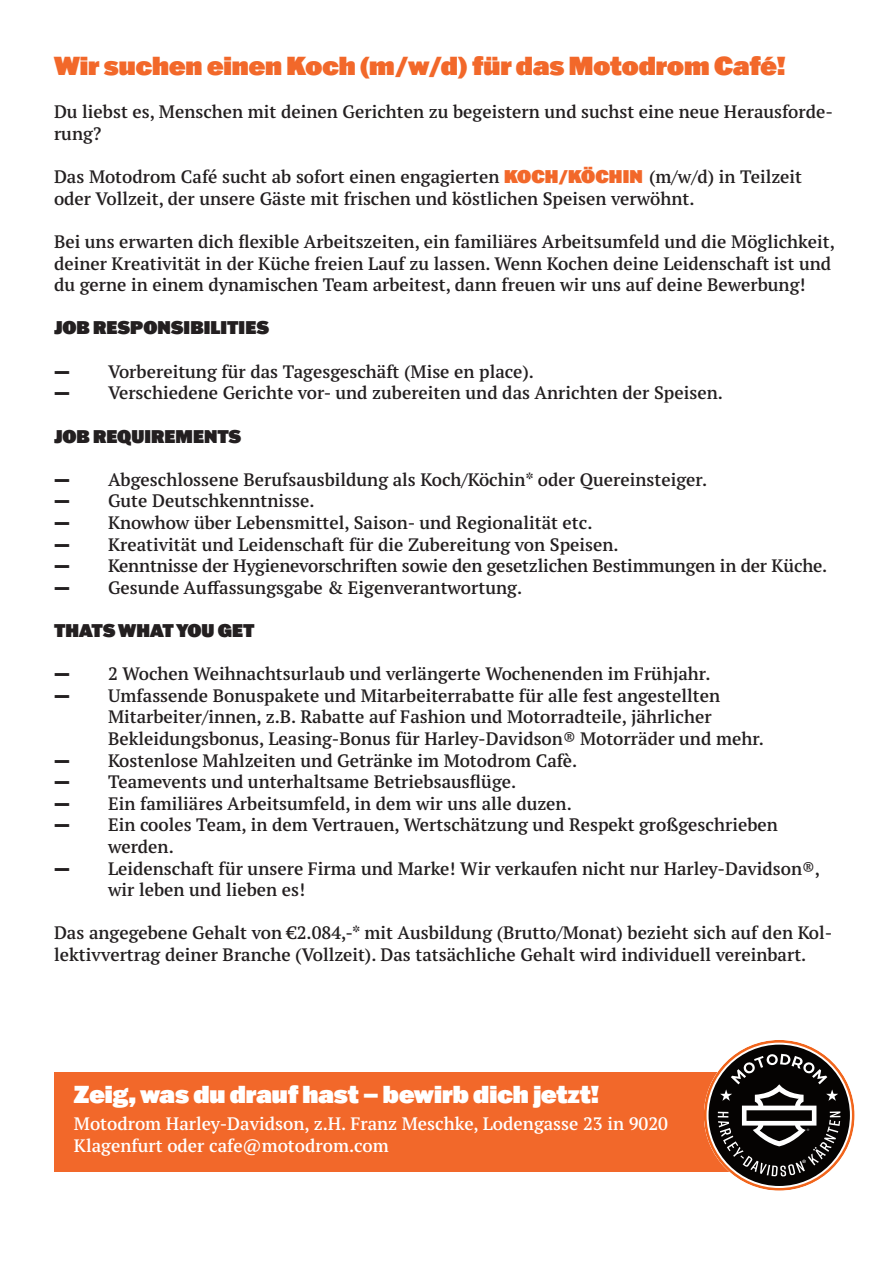
<style>
.page{position:relative;width:893px;height:1263px;background:#fff}
.page>*{position:absolute;margin:0;border:0;box-sizing:border-box;transform-origin:0 0}
.t1{font:900 25.5px "Franklin Gothic ATF";color:#f2682a}
.t2{font:900 24px "Franklin Gothic ATF";color:#fff}
.t3{font:600 18px/21.6px "PT Serif Pro";color:#231f20}
.t4{font:600 18px/21.6px "PT Serif Pro";color:#fff}
.t5{font:900 18px "Franklin Gothic ATF";color:#231f20}
.s1{font-family:"Franklin Gothic ATF";font-weight:900;color:#f2682a}
.s2{font-family:"Franklin Gothic ATF";font-weight:900}
</style>
<div class="page">
<div style="left:54px;top:1071px;width:691px;height:100px;background:#f2682a"></div>
<svg style="left:704px;top:1040px;width:151px;height:151px"></svg>
<h1 class="t1" style="left:54px;top:49px;width:733px">Wir suchen einen Koch (m/w/d) für das Motodrom Café!</h1>
<p class="t3" style="left:54px;top:101px;width:780px">Du liebst es, Menschen mit deinen Gerichten zu begeistern und suchst eine neue Herausforde&shy;rung?</p>
<p class="t3" style="left:54px;top:166px;width:750px">Das Motodrom Café sucht ab sofort einen engagierten <span class="s1">KOCH/KÖCHIN</span> (m/w/d) in Teilzeit oder Vollzeit, der unsere Gäste mit frischen und köstlichen Speisen verwöhnt.</p>
<p class="t3" style="left:54px;top:231px;width:782px">Bei uns erwarten dich flexible Arbeitszeiten, ein familiäres Arbeitsumfeld und die Möglichkeit, deiner Kreativität in der Küche freien Lauf zu lassen. Wenn Kochen deine Leidenschaft ist und du gerne in einem dynamischen Team arbeitest, dann freuen wir uns auf deine Bewerbung!</p>
<p class="t5" style="left:54px;top:316px;width:217px">JOB RESPONSIBILITIES</p>
<p class="t3" style="left:54px;top:360px;width:482px"><span class="s2">—</span> Vorbereitung für das Tagesgeschäft (Mise en place).</p>
<p class="t3" style="left:54px;top:382px;width:670px"><span class="s2">—</span> Verschiedene Gerichte vor- und zubereiten und das Anrichten der Speisen.</p>
<p class="t5" style="left:54px;top:424px;width:189px">JOB REQUIREMENTS</p>
<p class="t3" style="left:54px;top:468px;width:655px"><span class="s2">—</span> Abgeschlossene Berufsausbildung als Koch/Köchin* oder Quereinsteiger.</p>
<p class="t3" style="left:54px;top:490px;width:262px"><span class="s2">—</span> Gute Deutschkenntnisse.</p>
<p class="t3" style="left:54px;top:511px;width:540px"><span class="s2">—</span> Knowhow über Lebensmittel, Saison- und Regionalität etc.</p>
<p class="t3" style="left:54px;top:533px;width:566px"><span class="s2">—</span> Kreativität und Leidenschaft für die Zubereitung von Speisen.</p>
<p class="t3" style="left:54px;top:555px;width:775px"><span class="s2">—</span> Kenntnisse der Hygienevorschriften sowie den gesetzlichen Bestimmungen in der Küche.</p>
<p class="t3" style="left:54px;top:576px;width:470px"><span class="s2">—</span> Gesunde Auffassungsgabe &amp; Eigenverantwortung.</p>
<p class="t5" style="left:54px;top:618px;width:202px">THATS WHAT YOU GET</p>
<p class="t3" style="left:54px;top:663px;width:658px"><span class="s2">—</span> 2 Wochen Weihnachtsurlaub und verlängerte Wochenenden im Frühjahr.</p>
<p class="t3" style="left:108px;top:684px;width:657px;text-indent:-54px"><span class="s2">—</span> Umfassende Bonuspakete und Mitarbeiterrabatte für alle fest angestellten<br>Mitarbeiter/innen, z.B. Rabatte auf Fashion und Motorradteile, jährlicher<br>Bekleidungsbonus, Leasing-Bonus für Harley-Davidson® Motorräder und mehr.</p>
<p class="t3" style="left:54px;top:749px;width:525px"><span class="s2">—</span> Kostenlose Mahlzeiten und Getränke im Motodrom Cafè.</p>
<p class="t3" style="left:54px;top:771px;width:464px"><span class="s2">—</span> Teamevents und unterhaltsame Betriebsausflüge.</p>
<p class="t3" style="left:54px;top:792px;width:519px"><span class="s2">—</span> Ein familiäres Arbeitsumfeld, in dem wir uns alle duzen.</p>
<p class="t3" style="left:108px;top:814px;width:671px;text-indent:-54px"><span class="s2">—</span> Ein cooles Team, in dem Vertrauen, Wertschätzung und Respekt großgeschrieben werden.</p>
<p class="t3" style="left:108px;top:857px;width:714px;text-indent:-54px"><span class="s2">—</span> Leidenschaft für unsere Firma und Marke! Wir verkaufen nicht nur Harley-Davidson®, wir leben und lieben es!</p>
<p class="t3" style="left:54px;top:922px;width:780px">Das angegebene Gehalt von €2.084,-* mit Ausbildung (Brutto/Monat) bezieht sich auf den Kol&shy;lektivvertrag deiner Branche (Vollzeit). Das tatsächliche Gehalt wird individuell vereinbart.</p>
<h2 class="t2" style="left:74px;top:1077px;width:527px">Zeig, was du drauf hast – bewirb dich jetzt!</h2>
<p class="t4" style="left:74px;top:1112px;width:596px">Motodrom Harley-Davidson, z.H. Franz Meschke, Lodengasse 23 in 9020<br>Klagenfurt oder cafe@motodrom.com</p>
</div>
